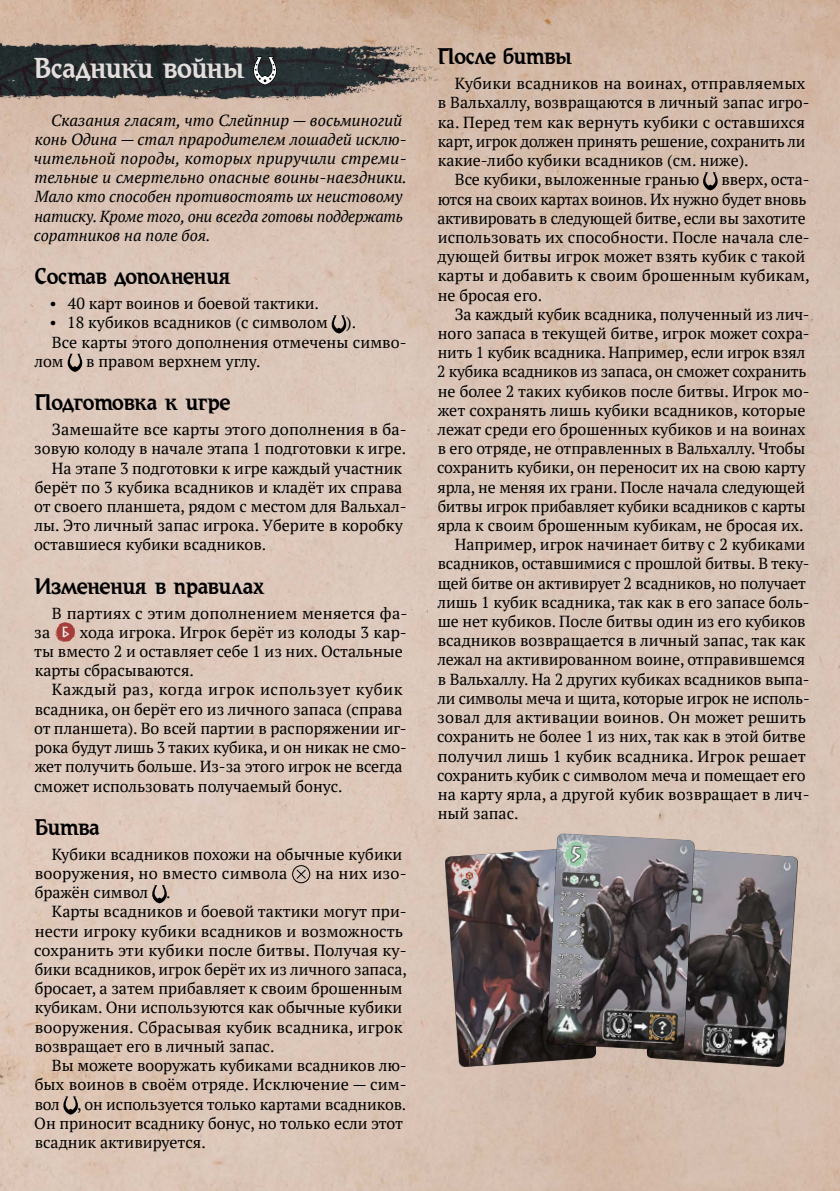
<style>
.page{position:relative;width:840px;height:1191px;background:#fff}
.page>*{position:absolute;margin:0;border:0;box-sizing:border-box;transform-origin:0 0}
.t1{font:28px "Romic Z";letter-spacing:.025em;color:#e3dedc}
.t2{font:22px "Romic Z";letter-spacing:.04em;color:#000}
.t3{font:16px/19.2px "PT Serif";color:#000}
.t4{font:italic 16px/19.2px "PT Serif";color:#000}
</style>
<div class="page">
<img style="left:0;top:0;width:839px;height:1191px">
<img style="left:0;top:25px;width:481px;height:92px">
<svg style="left:251px;top:56px;width:27px;height:29px"></svg>
<svg style="left:330px;top:315px;width:17px;height:18px"></svg>
<svg style="left:66px;top:354px;width:17px;height:18px"></svg>
<svg style="left:55px;top:622px;width:20px;height:20px"></svg>
<svg style="left:292px;top:865px;width:18px;height:18px"></svg>
<svg style="left:151px;top:885px;width:17px;height:18px"></svg>
<svg style="left:62px;top:1096px;width:17px;height:18px"></svg>
<svg style="left:701px;top:172px;width:17px;height:18px"></svg>
<img style="left:445px;top:848px;width:150px;height:218px">
<img style="left:646px;top:848px;width:151px;height:218px">
<img style="left:546px;top:833px;width:147px;height:217px">
<h1 class="t1" style="left:34px;top:53px;width:209px">Всадники войны</h1>
<p class="t4" style="left:34px;top:110px;width:374px;text-indent:17px">Сказания гласят, что Слейпнир — восьминогий конь Одина — стал прародителем лошадей исклю&shy;чительной породы, которых приручили стреми&shy;тельные и смертельно опасные воины-наездники.<br>Мало кто способен противостоять их неистовому натиску. Кроме того, они всегда готовы поддержать соратников на поле боя.</p>
<h2 class="t2" style="left:35px;top:265px;width:196px">Состав дополнения</h2>
<p class="t3" style="left:49px;top:294px;width:271px">• 40 карт воинов и боевой тактики.</p>
<p class="t3" style="left:49px;top:313px;width:308px">• 18 кубиков всадников (с символом ).</p>
<p class="t3" style="left:52px;top:332px;width:356px">Все карты этого дополнения отмечены симво-</p>
<p class="t3" style="left:34px;top:351px;width:31px">лом</p>
<p class="t3" style="left:86px;top:351px;width:176px">в правом верхнем углу.</p>
<h2 class="t2" style="left:35px;top:391px;width:196px">Подготовка к игре</h2>
<p class="t3" style="left:52px;top:420px;width:356px">Замешайте все карты этого дополнения в ба-</p>
<p class="t3" style="left:34px;top:439px;width:373px">зовую колоду в начале этапа 1 подготовки к игре.</p>
<p class="t3" style="left:52px;top:458px;width:351px">На этапе 3 подготовки к игре каждый участник</p>
<p class="t3" style="left:35px;top:477px;width:369px">берёт по 3 кубика всадников и кладёт их справа</p>
<p class="t3" style="left:34px;top:496px;width:374px">от своего планшета, рядом с местом для Вальхал-</p>
<p class="t3" style="left:34px;top:516px;width:369px">лы. Это личный запас игрока. Уберите в коробку</p>
<p class="t3" style="left:34px;top:535px;width:233px">оставшиеся кубики всадников.</p>
<h2 class="t2" style="left:35px;top:574px;width:230px">Изменения в правилах</h2>
<p class="t3" style="left:52px;top:603px;width:357px">В партиях с этим дополнением меняется фа-</p>
<p class="t3" style="left:34px;top:622px;width:17px">за</p>
<p class="t3" style="left:34px;top:622px;width:374px;text-indent:45px">хода игрока. Игрок берёт из колоды 3 кар&shy;ты вместо 2 и оставляет себе 1 из них. Остальные карты сбрасываются.</p>
<p class="t3" style="left:34px;top:680px;width:374px;text-indent:18px">Каждый раз, когда игрок использует кубик всадника, он берёт его из личного запаса (справа от планшета). Во всей партии в распоряжении иг&shy;рока будут лишь 3 таких кубика, и он никак не смо&shy;жет получить больше. Из-за этого игрок не всегда сможет использовать получаемый бонус.</p>
<h2 class="t2" style="left:35px;top:815px;width:65px">Битва</h2>
<p class="t3" style="left:35px;top:844px;width:369px;text-indent:17px">Кубики всадников похожи на обычные кубики вооружения, но вместо символа</p>
<p class="t3" style="left:315px;top:863px;width:93px">на них изо-</p>
<p class="t3" style="left:35px;top:882px;width:137px">бражён символ .</p>
<p class="t3" style="left:52px;top:902px;width:356px">Карты всадников и боевой тактики могут при-</p>
<p class="t3" style="left:35px;top:921px;width:370px">нести игроку кубики всадников и возможность</p>
<p class="t3" style="left:34px;top:940px;width:374px">сохранить эти кубики после битвы. Получая ку-</p>
<p class="t3" style="left:35px;top:959px;width:373px">бики всадников, игрок берёт их из личного запаса,</p>
<p class="t3" style="left:35px;top:978px;width:369px">бросает, а затем прибавляет к своим брошенным</p>
<p class="t3" style="left:35px;top:998px;width:369px">кубикам. Они используются как обычные кубики</p>
<p class="t3" style="left:35px;top:1017px;width:369px">вооружения. Сбрасывая кубик всадника, игрок</p>
<p class="t3" style="left:35px;top:1036px;width:241px">возвращает его в личный запас.</p>
<p class="t3" style="left:52px;top:1055px;width:356px">Вы можете вооружать кубиками всадников лю-</p>
<p class="t3" style="left:35px;top:1074px;width:373px">бых воинов в своём отряде. Исключение — сим-</p>
<p class="t3" style="left:35px;top:1094px;width:373px">вол , он используется только картами всадников.</p>
<p class="t3" style="left:34px;top:1113px;width:370px">Он приносит всаднику бонус, но только если этот</p>
<p class="t3" style="left:35px;top:1132px;width:172px">всадник активируется.</p>
<h2 class="t2" style="left:437px;top:45px;width:134px">После битвы</h2>
<p class="t3" style="left:454px;top:74px;width:352px">Кубики всадников на воинах, отправляемых</p>
<p class="t3" style="left:437px;top:93px;width:373px">в Вальхаллу, возвращаются в личный запас игро-</p>
<p class="t3" style="left:437px;top:112px;width:369px">ка. Перед тем как вернуть кубики с оставшихся</p>
<p class="t3" style="left:437px;top:131px;width:369px">карт, игрок должен принять решение, сохранить ли</p>
<p class="t3" style="left:437px;top:151px;width:312px">какие-либо кубики всадников (см. ниже).</p>
<p class="t3" style="left:454px;top:170px;width:246px">Все кубики, выложенные гранью</p>
<p class="t3" style="left:437px;top:170px;width:373px;text-indent:284px">вверх, оста&shy;ются на своих картах воинов. Их нужно будет вновь активировать в следующей битве, если вы захотите использовать их способности. После начала сле&shy;дующей битвы игрок может взять кубик с такой карты и добавить к своим брошенным кубикам, не бросая его.</p>
<p class="t3" style="left:454px;top:304px;width:356px">За каждый кубик всадника, полученный из лич-</p>
<p class="t3" style="left:437px;top:323px;width:373px">ного запаса в текущей битве, игрок может сохра-</p>
<p class="t3" style="left:437px;top:343px;width:369px">нить 1 кубик всадника. Например, если игрок взял</p>
<p class="t3" style="left:437px;top:362px;width:370px">2 кубика всадников из запаса, он сможет сохранить</p>
<p class="t3" style="left:437px;top:381px;width:373px">не более 2 таких кубиков после битвы. Игрок мо-</p>
<p class="t3" style="left:437px;top:400px;width:369px">жет сохранять лишь кубики всадников, которые</p>
<p class="t3" style="left:437px;top:419px;width:369px">лежат среди его брошенных кубиков и на воинах</p>
<p class="t3" style="left:437px;top:439px;width:369px">в его отряде, не отправленных в Вальхаллу. Чтобы</p>
<p class="t3" style="left:437px;top:458px;width:370px">сохранить кубики, он переносит их на свою карту</p>
<p class="t3" style="left:437px;top:477px;width:369px">ярла, не меняя их грани. После начала следующей</p>
<p class="t3" style="left:437px;top:496px;width:369px">битвы игрок прибавляет кубики всадников с карты</p>
<p class="t3" style="left:437px;top:515px;width:367px">ярла к своим брошенным кубикам, не бросая их.</p>
<p class="t3" style="left:454px;top:535px;width:352px">Например, игрок начинает битву с 2 кубиками</p>
<p class="t3" style="left:437px;top:554px;width:373px">всадников, оставшимися с прошлой битвы. В теку-</p>
<p class="t3" style="left:437px;top:573px;width:369px">щей битве он активирует 2 всадников, но получает</p>
<p class="t3" style="left:437px;top:592px;width:373px">лишь 1 кубик всадника, так как в его запасе боль-</p>
<p class="t3" style="left:437px;top:611px;width:369px">ше нет кубиков. После битвы один из его кубиков</p>
<p class="t3" style="left:437px;top:631px;width:369px">всадников возвращается в личный запас, так как</p>
<p class="t3" style="left:437px;top:650px;width:369px">лежал на активированном воине, отправившемся</p>
<p class="t3" style="left:437px;top:669px;width:373px">в Вальхаллу. На 2 других кубиках всадников выпа-</p>
<p class="t3" style="left:437px;top:688px;width:373px">ли символы меча и щита, которые игрок не исполь-</p>
<p class="t3" style="left:437px;top:707px;width:370px">зовал для активации воинов. Он может решить</p>
<p class="t3" style="left:437px;top:727px;width:370px">сохранить не более 1 из них, так как в этой битве</p>
<p class="t3" style="left:437px;top:746px;width:369px">получил лишь 1 кубик всадника. Игрок решает</p>
<p class="t3" style="left:437px;top:765px;width:370px">сохранить кубик с символом меча и помещает его</p>
<p class="t3" style="left:437px;top:784px;width:373px">на карту ярла, а другой кубик возвращает в лич-</p>
<p class="t3" style="left:437px;top:803px;width:82px">ный запас.</p>
</div>
